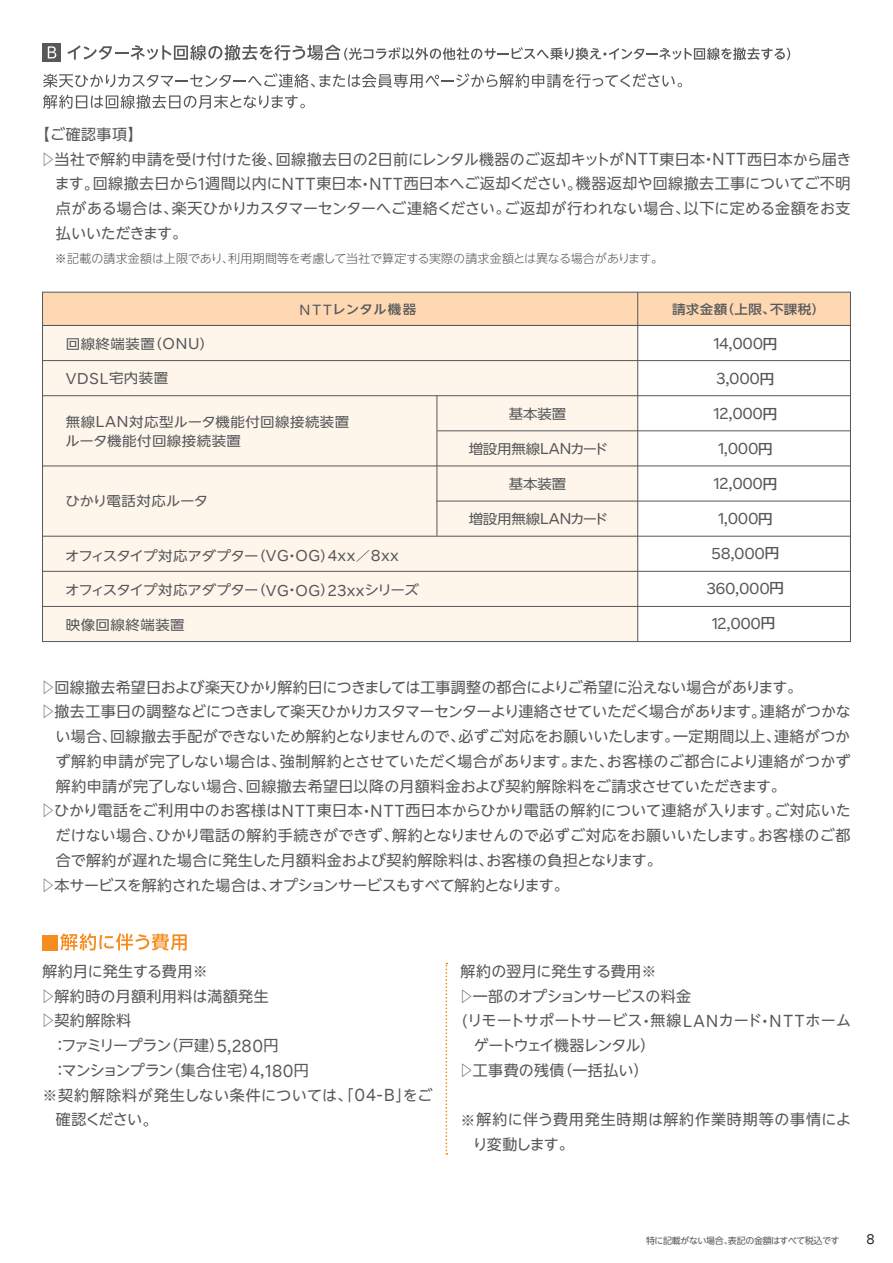
<style>
.page{position:relative;width:893px;height:1263px;background:#fff}
.page>*{position:absolute;margin:0;border:0;box-sizing:border-box;transform-origin:0 0}
.t1{font:16.05px/35px "Rakuten Sans";letter-spacing:-.02em;color:#57585a;text-align:center;scale:1.07 1}
.t2{font:15.9px "Rakuten Sans";color:#57585a;scale:1.07 1}
.t3{font:15px "UD Shin Go NT Pro";letter-spacing:.01em;color:#57585a}
.t4{font:15px "UD Shin Go NT Pro";letter-spacing:-.025em;color:#57585a}
.t5{font:15px "UD Shin Go NT Pro";letter-spacing:-.015em;color:#57585a}
.t6{font:15px "UD Shin Go NT Pro";letter-spacing:-.03em;color:#57585a}
.t7{font:15px/24.8px "UD Shin Go NT Pro";letter-spacing:.03em;color:#57585a}
.t8{font:15px/24.8px "UD Shin Go NT Pro";letter-spacing:.045em;color:#57585a}
.t9{font:15px "UD Shin Go NT Pro";letter-spacing:.04em;color:#57585a}
.t10{font:15px "UD Shin Go NT Pro";letter-spacing:-.045em;color:#57585a}
.t11{font:15px "UD Shin Go NT Pro";letter-spacing:-.085em;color:#57585a}
.t12{font:15px "UD Shin Go NT Pro";letter-spacing:-.07em;color:#57585a}
.t13{font:14.1px "Rakuten Sans";color:#231f20}
.t14{font:13.5px "UD Shin Go NT Pro";letter-spacing:-.01em;color:#57585a;scale:1.07 1}
.t15{font:13.5px/19.5px "UD Shin Go NT Pro";letter-spacing:.03em;color:#57585a;scale:1.07 1}
.t16{font:13.5px "UD Shin Go NT Pro";letter-spacing:-.06em;color:#57585a;scale:1.07 1}
.t17{font:13.5px "UD Shin Go NT Pro";letter-spacing:-.055em;color:#57585a;scale:1.07 1}
.t18{font:500 12.6px "UD Shin Go NT Pro";letter-spacing:.03em;color:#57585a;scale:1.07 1}
.t19{font:300 12px "UD Shin Go NT Pro";letter-spacing:.005em;color:#57585a}
.t20{font:9px "UD Shin Go NT Pro";letter-spacing:-.05em;color:#57585a}
.s1{font-family:"Rakuten Sans";font-size:17.7px}
.s2{font-family:"Rakuten Sans";font-weight:400;font-size:15px}
.s3{font-family:"Rakuten Sans";font-size:15.9px}
.s4{font-family:"UD Shin Go NT Pro";font-size:13.5px}
.s5{font-family:"UD Shin Go NT Pro";font-weight:500;font-size:13.5px}
</style>
<div class="page">
<div style="left:43px;top:325px;width:595px;height:315px;background:#fef5eb"></div>
<svg style="left:43px;top:73px;width:639px;height:15px"></svg>
<svg style="left:43px;top:95px;width:262px;height:14px"></svg>
<div style="left:42px;top:43px;width:19px;height:19px;background:#57585a"></div>
<svg style="left:67px;top:45px;width:723px;height:15px"></svg>
<svg style="left:48px;top:46px;width:8px;height:12px"></svg>
<div style="left:43px;top:292px;width:807px;height:33px;background:#fdd8b2"></div>
<div style="left:42px;top:292px;width:809px;height:34px;border:1px solid #57585a"></div>
<hr style="left:43px;top:395px;width:807px;height:1px;background:#57585a">
<hr style="left:43px;top:360px;width:807px;height:1px;background:#57585a">
<hr style="left:437px;top:430px;width:413px;height:1px;background:#57585a">
<hr style="left:436px;top:501px;width:414px;height:1px;background:#57585a">
<hr style="left:43px;top:536px;width:807px;height:1px;background:#57585a">
<hr style="left:43px;top:571px;width:807px;height:1px;background:#57585a">
<hr style="left:43px;top:606px;width:807px;height:1px;background:#57585a">
<hr style="left:43px;top:465px;width:807px;height:1px;background:#57585a">
<hr style="left:436px;top:396px;width:1px;height:140px;background:#57585a">
<hr style="left:637px;top:292px;width:1px;height:349px;background:#57585a">
<svg style="left:445px;top:963px;width:2px;height:192px"></svg>
<div style="left:43px;top:935px;width:15px;height:15px;background:#f68b1f"></div>
<svg style="left:60px;top:933px;width:127px;height:17px"></svg>
<p class="t3" style="left:35px;top:122px;width:109px">【ご確認事項】</p>
<p class="t3" style="left:40px;top:147px;width:812px">▷当社で解約申請を受け付けた後、回線撤去日の<span class="s1">2</span>日前にレンタル機器のご返却キットが<span class="s1">NTT</span>東日本・<span class="s1">NTT</span>西日本から届き</p>
<p class="t3" style="left:55px;top:171px;width:797px">ます。回線撤去日から<span class="s1">1</span>週間以内に<span class="s1">NTT</span>東日本・<span class="s1">NTT</span>西日本へご返却ください。機器返却や回線撤去工事についてご不明</p>
<p class="t3" style="left:56px;top:196px;width:796px">点がある場合は、楽天ひかりカスタマーセンターへご連絡ください。ご返却が行われない場合、以下に定める金額をお支</p>
<p class="t6" style="left:56px;top:221px;width:133px">払いいただきます。</p>
<p class="t19" style="left:55px;top:249px;width:610px">※記載の請求金額は上限であり、利用期間等を考慮して当社で算定する実際の請求金額とは異なる場合があります。</p>
<p class="t18" style="left:299px;top:299px;width:111px"><span class="s2">NTT</span>レンタル機器</p>
<p class="t18" style="left:672px;top:299px;width:145px">請求金額（上限、不課税）</p>
<p class="t14" style="left:66px;top:333px;width:140px">回線終端装置（<span class="s3">ONU</span>）</p>
<p class="t2" style="left:66px;top:370px;width:97px">VDSL<span class="s4">宅内装置</span></p>
<p class="t15" style="left:65px;top:411px;width:267px">無線<span class="s3">LAN</span>対応型ルータ機能付回線接続装置ルータ機能付回線接続装置</p>
<p class="t14" style="left:65px;top:490px;width:135px">ひかり電話対応ルータ</p>
<p class="t17" style="left:65px;top:544px;width:313px">オフィスタイプ対応アダプター（<span class="s3">VG</span>・<span class="s3">OG</span>）<span class="s3">4xx</span>／<span class="s3">8xx</span></p>
<p class="t16" style="left:65px;top:579px;width:332px">オフィスタイプ対応アダプター（<span class="s3">VG</span>・<span class="s3">OG</span>）<span class="s3">23xx</span>シリーズ</p>
<p class="t15" style="left:66px;top:614px;width:113px">映像回線終端装置</p>
<p class="t14" style="left:509px;top:403px;width:55px">基本装置</p>
<p class="t14" style="left:469px;top:438px;width:132px">増設用無線<span class="s3">LAN</span>カード</p>
<p class="t14" style="left:509px;top:472px;width:55px">基本装置</p>
<p class="t14" style="left:469px;top:507px;width:132px">増設用無線<span class="s3">LAN</span>カード</p>
<p class="t1" style="left:707px;top:327px;width:74px">14,000<span class="s5">円<br></span>3,000<span class="s5">円<br></span>12,000<span class="s5">円<br></span>1,000<span class="s5">円<br></span>12,000<span class="s5">円<br></span>1,000<span class="s5">円<br></span>58,000<span class="s5">円<br></span>360,000<span class="s5">円<br></span>12,000<span class="s5">円</span></p>
<p class="t5" style="left:40px;top:675px;width:763px">▷回線撤去希望日および楽天ひかり解約日につきましては工事調整の都合によりご希望に沿えない場合があります。</p>
<p class="t4" style="left:40px;top:699px;width:812px">▷撤去工事日の調整などにつきまして楽天ひかりカスタマーセンターより連絡させていただく場合があります。連絡がつかな</p>
<p class="t3" style="left:56px;top:724px;width:796px">い場合、回線撤去手配ができないため解約となりませんので、必ずご対応をお願いいたします。一定期間以上、連絡がつか</p>
<p class="t3" style="left:55px;top:749px;width:796px">ず解約申請が完了しない場合は、強制解約とさせていただく場合があります。また、お客様のご都合により連絡がつかず</p>
<p class="t3" style="left:56px;top:774px;width:731px">解約申請が完了しない場合、回線撤去希望日以降の月額料金および契約解除料をご請求させていただきます。</p>
<p class="t3" style="left:40px;top:798px;width:812px">▷ひかり電話をご利用中のお客様は<span class="s1">NTT</span>東日本・<span class="s1">NTT</span>西日本からひかり電話の解約について連絡が入ります。ご対応いた</p>
<p class="t3" style="left:56px;top:823px;width:796px">だけない場合、ひかり電話の解約手続きができず、解約となりませんので必ずご対応をお願いいたします。お客様のご都</p>
<p class="t3" style="left:56px;top:848px;width:607px">合で解約が遅れた場合に発生した月額料金および契約解除料は、お客様の負担となります。</p>
<p class="t6" style="left:40px;top:873px;width:530px">▷本サービスを解約された場合は、オプションサービスもすべて解約となります。</p>
<p class="t7" style="left:40px;top:958px;width:230px">解約月に発生する費用※<br>▷解約時の月額利用料は満額発生▷契約解除料</p>
<p class="t11" style="left:52px;top:1033px;width:228px">：ファミリープラン（戸建）<span class="s1">5,280</span>円</p>
<p class="t10" style="left:52px;top:1058px;width:258px">：マンションプラン（集合住宅）<span class="s1">4,180</span>円</p>
<p class="t9" style="left:42px;top:1083px;width:391px">※契約解除料が発生しない条件については、「<span class="s1">04-B</span>」をご</p>
<p class="t3" style="left:56px;top:1107px;width:103px">確認ください。</p>
<p class="t3" style="left:461px;top:959px;width:197px">解約の翌月に発生する費用※</p>
<p class="t4" style="left:459px;top:984px;width:234px">▷一部のオプションサービスの料金</p>
<p class="t3" style="left:453px;top:1008px;width:400px">（リモートサポートサービス・無線<span class="s1">LAN</span>カード・<span class="s1">NTT</span>ホーム</p>
<p class="t12" style="left:474px;top:1033px;width:183px">ゲートウェイ機器レンタル）</p>
<p class="t7" style="left:459px;top:1057px;width:192px">▷工事費の残債（一括払い）</p>
<p class="t8" style="left:473px;top:1107px;width:380px;text-indent:-12px">※解約に伴う費用発生時期は解約作業時期等の事情により変動します。</p>
<p class="t20" style="left:646px;top:1233px;width:195px">特に記載がない場合、表記の金額はすべて税込です</p>
<p class="t13" style="left:866px;top:1232px;width:10px">8</p>
</div>
